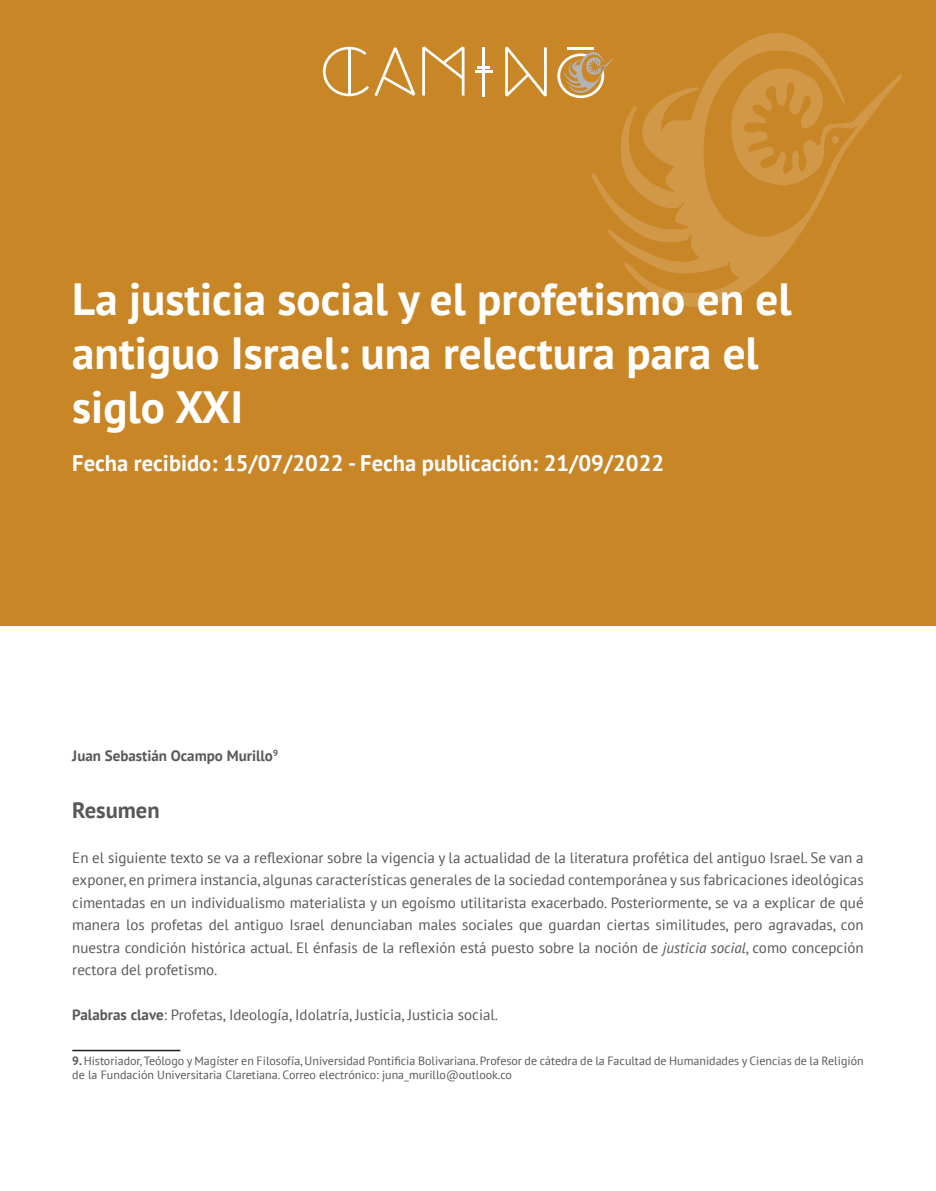
<style>
.page{position:relative;width:936px;height:1191px;background:#fff}
.page>*{position:absolute;margin:0;border:0;box-sizing:border-box;transform-origin:0 0}
.t1{font:700 45px/54px "PT Sans";color:#fff}
.t2{font:700 22.5px "PT Sans";color:#fff}
.t3{font:700 22.5px "PT Sans";color:#57585a}
.t4{font:15px/22.5px "PT Sans";color:#57585a;text-align:justify}
.t5{font:700 15px "PT Sans";color:#57585a}
.t6{font:12px/14.4px "PT Sans";color:#57585a}
.s1{font-style:italic}
.s2{font-weight:700}
</style>
<div class="page">
<div style="left:0;top:0;width:935px;height:625px;background:#c98627"></div>
<svg style="left:323px;top:47px;width:92px;height:49px"></svg>
<hr style="left:348px;top:48px;width:2px;height:47px;background:#fff">
<svg style="left:422px;top:46px;width:42px;height:50px"></svg>
<hr style="left:482px;top:47px;width:2px;height:50px;background:#fff">
<svg style="left:475px;top:66px;width:17px;height:7px"></svg>
<svg style="left:505px;top:47px;width:41px;height:50px"></svg>
<svg style="left:557px;top:47px;width:33px;height:51px"></svg>
<svg style="left:590px;top:33px;width:311px;height:274px"></svg>
<div style="left:831px;top:136px;width:7px;height:7px;background:#d19847;border-radius:50%"></div>
<hr style="left:72px;top:1049px;width:108px;height:2px;background:#231f20">
<p class="t1" style="left:72px;top:272px;width:720px">La justicia social y el profetismo en el antiguo Israel: una relectura para el siglo XXI</p>
<p class="t2" style="left:72px;top:448px;width:593px">Fecha recibido: 15/07/2022 - Fecha publicación: 21/09/2022</p>
<p class="t5" style="left:72px;top:746px;width:207px">Juan Sebastián Ocampo Murillo<sup>9</sup></p>
<p class="t3" style="left:72px;top:794px;width:89px">Resumen</p>
<p class="t4" style="left:72px;top:845px;width:792px">En el siguiente texto se va a reflexionar sobre la vigencia y la actualidad de la literatura profética del antiguo Israel. Se van a exponer, en primera instancia, algunas características generales de la sociedad contemporánea y sus fabricaciones ideológicas cimentadas en un individualismo materialista y un egoísmo utilitarista exacerbado. Posteriormente, se va a explicar de qué manera los profetas del antiguo Israel denunciaban males sociales que guardan ciertas similitudes, pero agravadas, con nuestra condición histórica actual. El énfasis de la reflexión está puesto sobre la noción de <span class="s1">justicia social</span>, como concepción rectora del profetismo.</p>
<p class="t4" style="left:72px;top:1003px;width:427px"><span class="s2">Palabras clave</span>: Profetas, Ideología, Idolatría, Justicia, Justicia social.</p>
<p class="t6" style="left:72px;top:1053px;width:792px"><span class="s2">9.</span> Historiador, Teólogo y Magíster en Filosofía, Universidad Pontificia Bolivariana. Profesor de cátedra de la Facultad de Humanidades y Ciencias de la Religión de la Fundación Universitaria Claretiana. Correo electrónico: juna_murillo@outlook.co</p>
</div>
